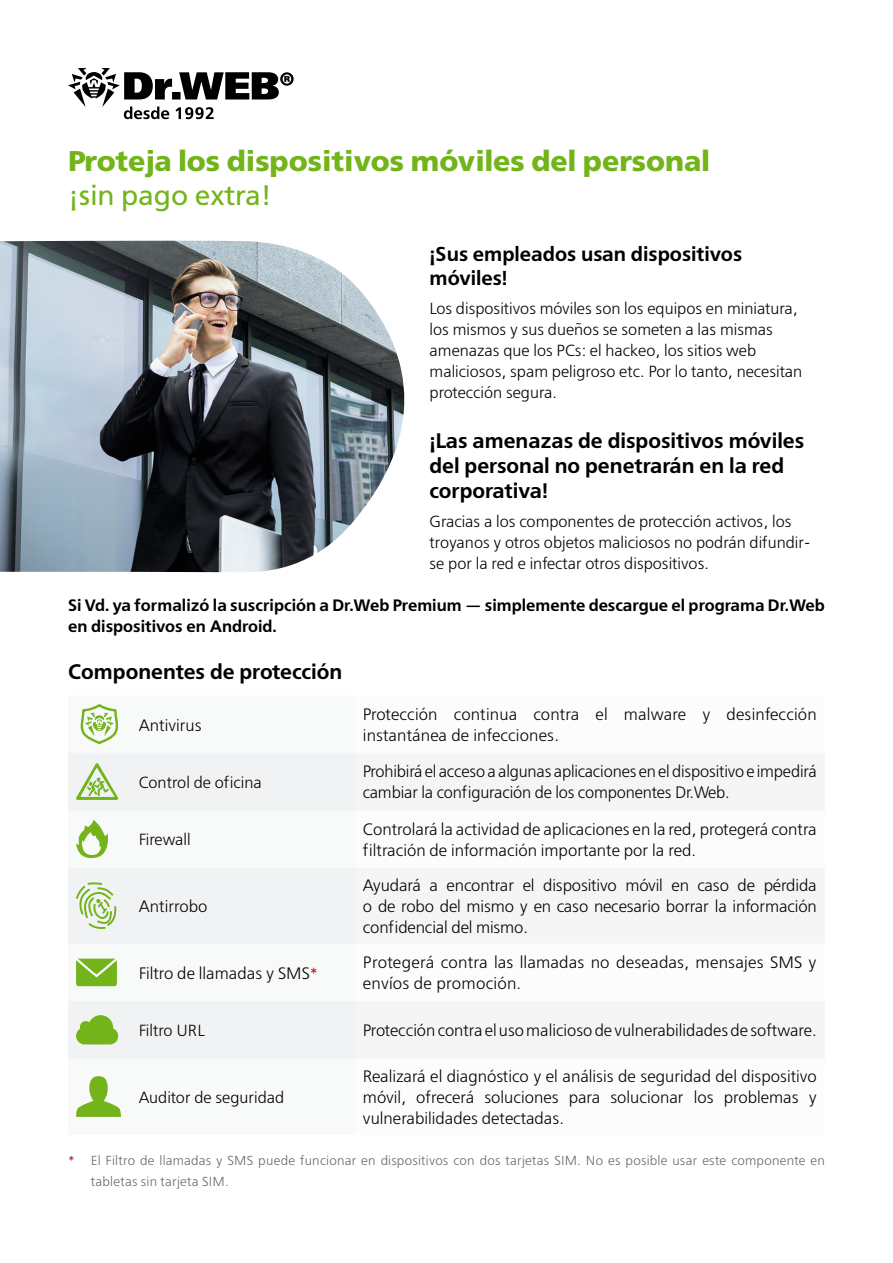
<style>
.page{position:relative;width:893px;height:1263px;background:#fff}
.page>*{position:absolute;margin:0;border:0;box-sizing:border-box;transform-origin:0 0}
.t1{font:700 28.5px "Free Set";color:#72b41a}
.t2{font:28.2px "Free Set";color:#72b41a}
.t3{font:600 21px/25.2px "Free Set";color:#000}
.t4{font:600 20.1px/24.2px "Free Set";color:#000}
.t5{font:300 16.5px/21px "Free Set";color:#000}
.t6{font:600 16.5px/21px "Free Set";color:#000}
.t7{font:300 16.05px/21px "Free Set";color:#000}
.t8{font:300 13.05px/21px "Free Set";letter-spacing:.015em;color:#68676c}
.s1{font-size:16.05px;color:#ce0006}
.s2{color:#ce0006}
</style>
<div class="page">
<svg style="left:68px;top:68px;width:226px;height:51px"></svg>
<div style="left:68px;top:753px;width:287px;height:305px;background:#f1f2f3"></div>
<svg style="left:81px;top:704px;width:37px;height:40px"></svg>
<svg style="left:76px;top:763px;width:42px;height:37px"></svg>
<svg style="left:76px;top:820px;width:36px;height:40px"></svg>
<svg style="left:76px;top:882px;width:41px;height:47px"></svg>
<svg style="left:76px;top:958px;width:41px;height:28px"></svg>
<svg style="left:76px;top:1015px;width:42px;height:29px"></svg>
<svg style="left:76px;top:1076px;width:45px;height:41px"></svg>
<img style="left:0;top:241px;width:405px;height:332px">
<h1 class="t1" style="left:68px;top:143px;width:643px">Proteja los dispositivos móviles del personal</h1>
<h2 class="t2" style="left:68px;top:177px;width:205px">¡sin pago extra!</h2>
<p class="t4" style="left:430px;top:242px;width:314px">¡Sus empleados usan dispositivos móviles!</p>
<p class="t7" style="left:430px;top:298px;width:374px">Los dispositivos móviles son los equipos en miniatura, los mismos y sus dueños se someten a las mismas amenazas que los PCs: el hackeo, los sitios web maliciosos, spam peligroso etc. Por lo tanto, necesitan protección segura.</p>
<p class="t3" style="left:430px;top:428px;width:376px">¡Las amenazas de dispositivos móviles del personal no penetrarán en la red corporativa!</p>
<p class="t7" style="left:430px;top:511px;width:383px">Gracias a los componentes de protección activos, los troyanos y otros objetos maliciosos no podrán difundir&shy;se por la red e infectar otros dispositivos.</p>
<p class="t6" style="left:68px;top:595px;width:758px">Si Vd. ya formalizó la suscripción a Dr.Web Premium — simplemente descargue el programa Dr.Web en dispositivos en Android.</p>
<p class="t3" style="left:68px;top:659px;width:276px">Componentes de protección</p>
<p class="t5" style="left:139px;top:714px;width:64px">Antivirus</p>
<p class="t5" style="left:363px;top:704px;width:455px">Protección continua contra el malware y desinfección instantánea de infecciones.</p>
<p class="t7" style="left:139px;top:771px;width:125px">Control de oficina</p>
<p class="t5" style="left:363px;top:761px;width:455px">Prohibirá el acceso a algunas aplicaciones en el dispositivo e impedirá cambiar la configuración de los componentes Dr.Web.</p>
<p class="t7" style="left:139px;top:829px;width:54px">Firewall</p>
<p class="t5" style="left:363px;top:818px;width:455px">Controlará la actividad de aplicaciones en la red, protegerá contra filtración de información importante por la red.</p>
<p class="t5" style="left:139px;top:896px;width:70px">Antirrobo</p>
<p class="t5" style="left:363px;top:875px;width:455px;text-align:justify">Ayudará a encontrar el dispositivo móvil en caso de pérdida o de robo del mismo y en caso necesario borrar la información confidencial del mismo.</p>
<p class="t5" style="left:139px;top:962px;width:181px">Filtro de llamadas y SMS<span class="s1">*</span></p>
<p class="t5" style="left:363px;top:952px;width:455px">Protegerá contra las llamadas no deseadas, mensajes SMS y envíos de promoción.</p>
<p class="t7" style="left:139px;top:1020px;width:68px">Filtro URL</p>
<p class="t5" style="left:363px;top:1020px;width:455px">Protección contra el uso malicioso de vulnerabilidades de software.</p>
<p class="t5" style="left:363px;top:1065px;width:455px;text-align:justify">Realizará el diagnóstico y el análisis de seguridad del dispositivo móvil, ofrecerá soluciones para solucionar los problemas y vulnerabilidades detectadas.</p>
<p class="t8" style="left:91px;top:1149px;width:736px;text-indent:-23px"><span class="s2">*</span> El Filtro de llamadas y SMS puede funcionar en dispositivos con dos tarjetas SIM. No es posible usar este componente en tabletas sin tarjeta SIM.</p>
<p class="t7" style="left:139px;top:1086px;width:147px">Auditor de seguridad</p>
</div>
